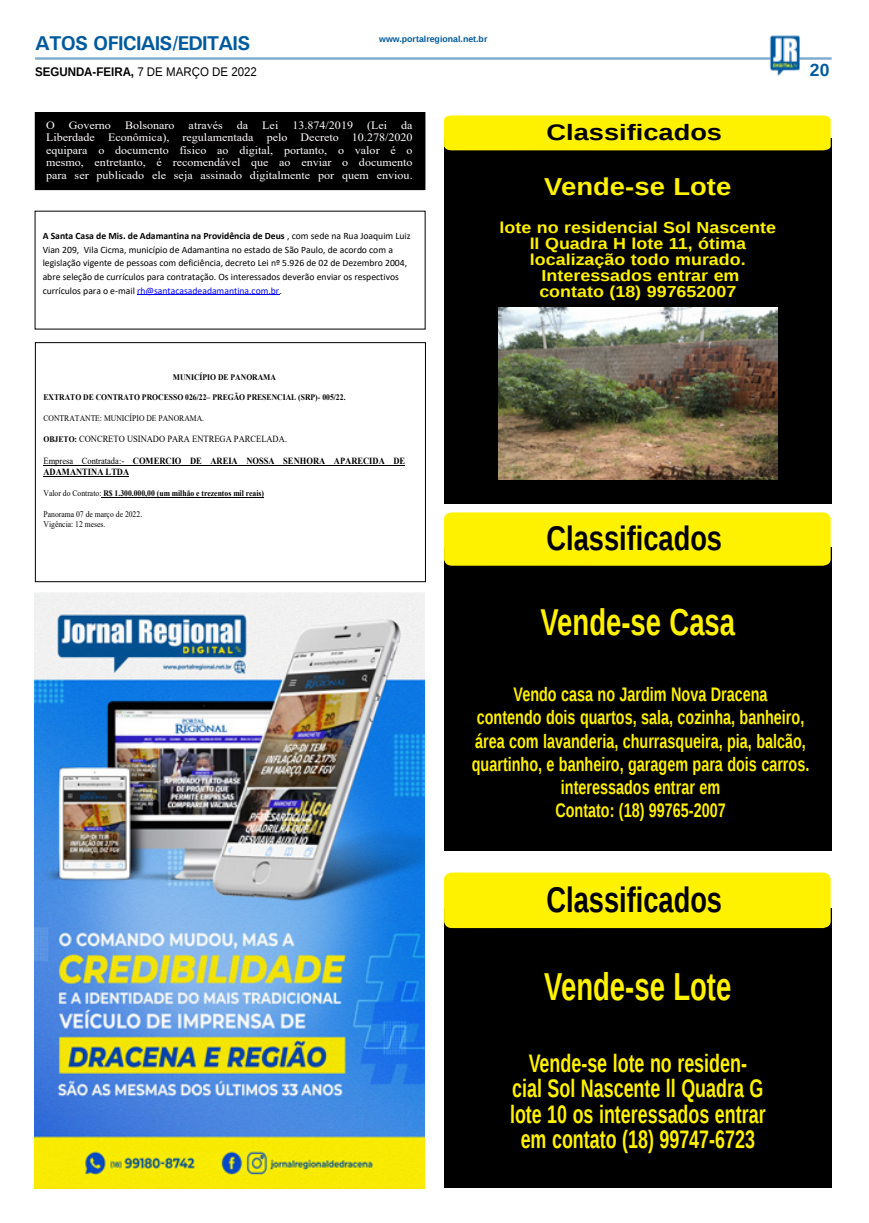
<style>
.page{position:relative;width:869px;height:1223px;background:#fff}
.page>*{position:absolute;margin:0;border:0;box-sizing:border-box;transform-origin:0 0}
.MATÉRIA{font:700 39px "Liberation Sans";color:#fff200;scale:.7 1}
.MATÉRIA-2{font:700 37.38px "Liberation Sans";color:#fff200;scale:.73 1}
.TÍTULO{font:700 35.62px "Liberation Sans";color:#000;scale:.76 1}
.TÍTULO-2{font:700 34.12px "Liberation Sans";color:#000;scale:.8 1}
.MATÉRIA-3{font:700 25.38px/25.4px "Liberation Sans";color:#fff200;text-align:center;scale:.7 1}
.MATÉRIA-4{font:700 24.5px "Liberation Sans";color:#fff200;scale:1.12 1}
.TÍTULO-3{font:700 22.38px "Liberation Sans";color:#000;scale:1.22 1}
.TITULO_PG{font:700 20px "Univers";letter-spacing:-.04em;color:#005a9e}
.MATÉRIA-5{font:700 19.62px/23.1px "Liberation Sans";color:#fff200;scale:.73 1}
.TÍTULO-4{font:700 17.5px "Liberation Sans";color:#005a9e}
.MATÉRIA-6{font:700 16px/16px "Liberation Sans";color:#fff200;text-align:center;scale:1.12 1}
.DATA_PG{font:700 12.5px "Liberation Sans";color:#000;scale:.92 1}
.t1{font:11.25px/12.5px "Times New Roman";color:#fffbfd;scale:1.07 1}
.t2{font:9.62px/13.5px "Calibri";color:#000}
.t3{font:700 9.38px/11.1px "Times New Roman";color:#000;scale:.9 1}
.t4{font:9.38px "Times New Roman";color:#000;scale:.9 1}
.DATA_PG-2{font:700 8.75px "Liberation Sans";color:#005a9e}
.t5{font:700 8.5px "Times New Roman";color:#000;scale:.9 1}
.t6{font:8.5px/9.8px "Times New Roman";color:#000;scale:.9 1}
.s1{font-weight:400}
.s2{font-weight:700}
.s3{color:#00f}
.s4{font-weight:700;font-size:8.5px}
</style>
<div class="page">
<hr style="left:35px;top:57px;width:796px;height:3px;background:#005a9e">
<img style="left:769px;top:36px;width:30px;height:40px">
<img style="left:35px;top:592px;width:389px;height:596px">
<div style="left:35px;top:113px;width:390px;height:77px;background:#000"></div>
<div style="left:35px;top:112px;width:390px;height:78px;border:1px solid #000"></div>
<div style="left:444px;top:138px;width:387px;height:366px;background:#000"></div>
<div style="left:444px;top:115px;width:386px;height:35px;background:#fff200"></div>
<img style="left:498px;top:307px;width:278px;height:173px">
<div style="left:444px;top:908px;width:387px;height:280px;background:#000"></div>
<div style="left:444px;top:872px;width:386px;height:56px;background:#fff200"></div>
<div style="left:444px;top:547px;width:387px;height:303px;background:#000"></div>
<div style="left:444px;top:512px;width:386px;height:53px;background:#fff200"></div>
<hr style="left:137px;top:294px;width:142px;height:1px;background:#00f">
<hr style="left:43px;top:465px;width:362px;height:1px;background:#000">
<hr style="left:43px;top:476px;width:86px;height:1px;background:#000">
<hr style="left:101px;top:497px;width:163px;height:1px;background:#000">
<div style="left:35px;top:342px;width:390px;height:240px;border:1px solid #000"></div>
<p class="TITULO_PG" style="left:35px;top:31px;width:217px">ATOS OFICIAIS/EDITAIS</p>
<p class="DATA_PG" style="left:35px;top:63px;width:243px">SEGUNDA-FEIRA, <span class="s1">7 DE MARÇO DE 2022</span></p>
<p class="DATA_PG-2" style="left:379px;top:33px;width:110px">www.portalregional.net.br</p>
<p class="t1" style="left:46px;top:118px;width:344px">O Governo Bolsonaro através da Lei 13.874/2019 (Lei da</p>
<p class="t1" style="left:46px;top:131px;width:344px">Liberdade Econômica), regulamentada pelo Decreto 10.278/2020</p>
<p class="t1" style="left:46px;top:143px;width:344px">equipara o documento físico ao digital, portanto, o valor é o</p>
<p class="t1" style="left:46px;top:156px;width:344px">mesmo, entretanto, é recomendável que ao enviar o documento para ser publicado ele seja assinado digitalmente por quem enviou.</p>
<p class="t2" style="left:43px;top:229px;width:369px"><span class="s2">A Santa Casa de Mis. de Adamantina na Providência de Deus</span> , com sede na Rua Joaquim Luiz Vian 209, Vila Cicma, município de Adamantina no estado de São Paulo, de acordo com a legislação vigente de pessoas com deficiência, decreto Lei nº 5.926 de 02 de Dezembro 2004, abre seleção de currículos para contratação. Os interessados deverão enviar os respectivos currículos para o e-mail <span class="s3">rh@santacasadeadamantina.com.br</span>.</p>
<p class="TÍTULO-3" style="left:546px;top:117px;width:145px">Classificados</p>
<p class="MATÉRIA-4" style="left:544px;top:170px;width:168px">Vende-se Lote</p>
<p class="MATÉRIA-6" style="left:499px;top:219px;width:248px">lote no residencial Sol Nascente ll Quadra H lote 11, ótima localização todo murado.</p>
<p class="MATÉRIA-6" style="left:539px;top:267px;width:180px;text-align:left">Interessados entrar em contato (18) 997652007</p>
<p class="t5" style="left:173px;top:370px;width:116px">MUNICÍPIO DE PANORAMA</p>
<p class="t5" style="left:43px;top:391px;width:337px">EXTRATO DE CONTRATO PROCESSO 026/22– PREGÃO PRESENCIAL (SRP)- 005/22.</p>
<p class="t6" style="left:43px;top:413px;width:180px">CONTRATANTE: MUNICÍPIO DE PANORAMA.</p>
<p class="t4" style="left:43px;top:432px;width:272px"><span class="s4">OBJETO:</span> CONCRETO USINADO PARA ENTREGA PARCELADA.</p>
<p class="t3" style="left:43px;top:455px;width:403px"><span class="s1">Empresa Contratada:-</span> COMERCIO DE AREIA NOSSA SENHORA APARECIDA DE<br>ADAMANTINA LTDA</p>
<p class="t5" style="left:43px;top:487px;width:246px"><span class="s1">Valor do Contrato:</span> R$ 1.300.000,00 (um milhão e trezentos mil reais)</p>
<p class="t6" style="left:43px;top:509px;width:111px">Panorama 07 de março de 2022.<br>Vigência: 12 meses.</p>
<p class="TÍTULO-2" style="left:546px;top:515px;width:221px">Classificados</p>
<p class="MATÉRIA-2" style="left:540px;top:596px;width:268px">Vende-se Casa</p>
<p class="TÍTULO-4" style="left:809px;top:58px;width:21px">20</p>
<p class="MATÉRIA-5" style="left:513px;top:682px;width:349px">Vendo casa no Jardim Nova Dracena</p>
<p class="MATÉRIA-5" style="left:471px;top:705px;width:463px">contendo dois quartos, sala, cozinha, banheiro, área com lavanderia, churrasqueira, pia, balcão, quartinho, e banheiro, garagem para dois carros.</p>
<p class="MATÉRIA-5" style="left:560px;top:775px;width:219px">interessados entrar em</p>
<p class="MATÉRIA-5" style="left:555px;top:798px;width:235px">Contato: (18) 99765-2007</p>
<p class="TÍTULO" style="left:546px;top:875px;width:232px">Classificados</p>
<p class="MATÉRIA" style="left:544px;top:959px;width:268px">Vende-se Lote</p>
<p class="MATÉRIA-3" style="left:510px;top:1050px;width:366px">Vende-se lote no residen-<br>cial Sol Nascente ll Quadra G lote 10 os interessados entrar em contato (18) 99747-6723</p>
</div>
